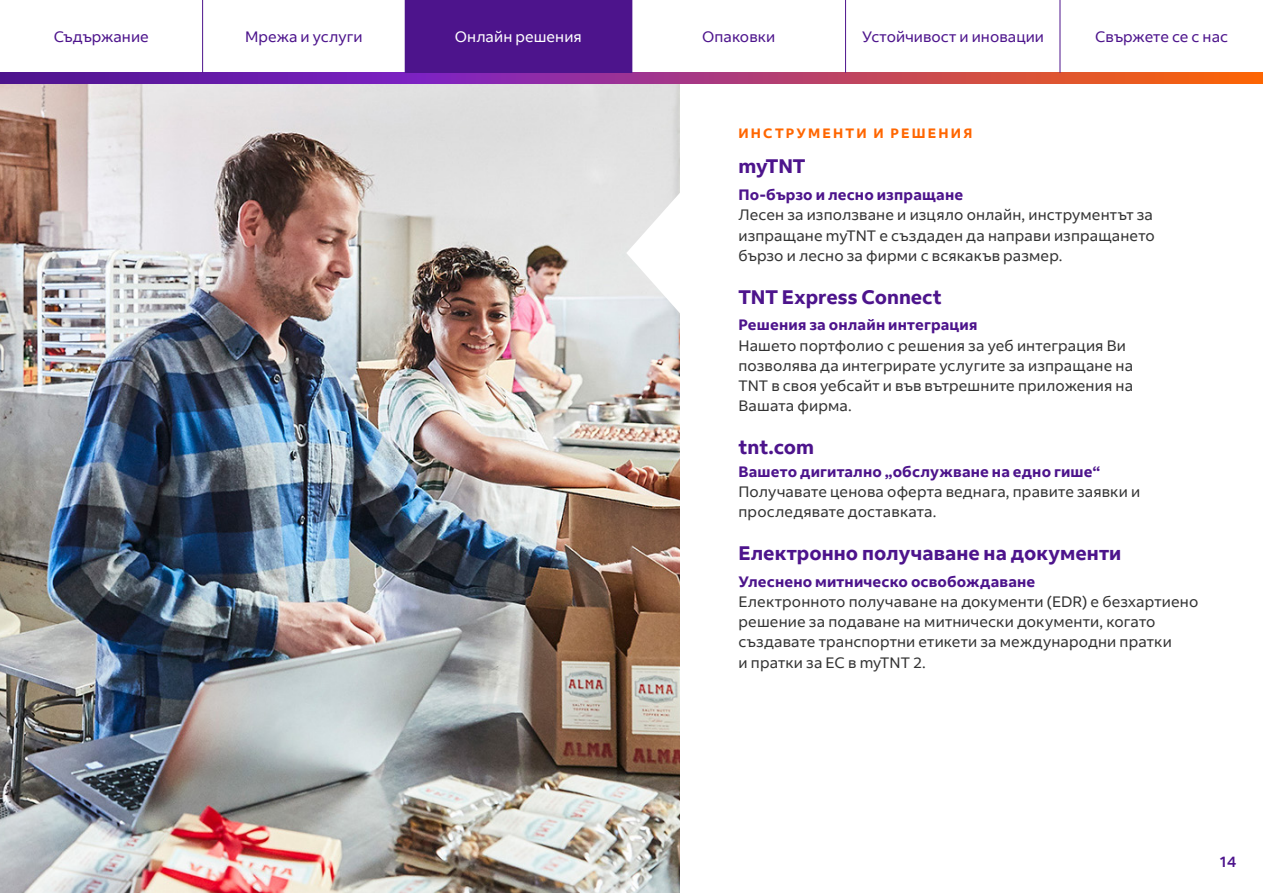
<style>
.page{position:relative;width:1263px;height:893px;background:#fff}
.page>*{position:absolute;margin:0;border:0;box-sizing:border-box;transform-origin:0 0}
.t1{font:700 19.5px "Fed Ex Sans";color:#4d148c}
.t2{font:15px/20.2px "Fed Ex Sans";letter-spacing:.01em;color:#333}
.t3{font:700 15px "Fed Ex Sans";letter-spacing:.01em;color:#4d148c}
.t4{font:15px "Fed Ex Sans";letter-spacing:.005em;color:#4d148c}
.t5{font:15px "Fed Ex Sans";letter-spacing:.005em;color:#fff}
.t6{font:500 15px "Fed Ex Sans";color:#4d148c}
.t7{font:700 13.5px "Fed Ex Sans";letter-spacing:.165em;color:#f60}
</style>
<div class="page">
<img style="left:0;top:83px;width:680px;height:810px">
<svg style="left:626px;top:191px;width:54px;height:124px"></svg>
<svg style="left:0;top:73px;width:1263px;height:10px;background:#9f3679"></svg>
<hr style="left:202px;top:0;width:1px;height:73px;background:#4d148c">
<hr style="left:631px;top:0;width:1px;height:73px;background:#4d148c">
<hr style="left:845px;top:0;width:1px;height:73px;background:#4d148c">
<hr style="left:1059px;top:0;width:1px;height:73px;background:#4d148c">
<div style="left:405px;top:0;width:226px;height:73px;background:#4d148c"></div>
<p class="t4" style="left:54px;top:28px;width:97px">Съдържание</p>
<p class="t4" style="left:245px;top:28px;width:119px">Мрежа и услуги</p>
<p class="t5" style="left:455px;top:28px;width:128px">Онлайн решения</p>
<p class="t4" style="left:702px;top:28px;width:75px">Опаковки</p>
<p class="t4" style="left:862px;top:28px;width:183px">Устойчивост и иновации</p>
<p class="t4" style="left:1095px;top:28px;width:134px">Свържете се с нас</p>
<p class="t7" style="left:738px;top:125px;width:235px">ИНСТРУМЕНТИ И РЕШЕНИЯ</p>
<h1 class="t1" style="left:738px;top:155px;width:68px">myTNT</h1>
<p class="t3" style="left:738px;top:186px;width:226px">По-бързо и лесно изпращане</p>
<p class="t2" style="left:738px;top:205px;width:418px">Лесен за използване и изцяло онлайн, инструментът за изпращане myTNT е създаден да направи изпращането бързо и лесно за фирми с всякакъв размер.</p>
<h1 class="t1" style="left:738px;top:285px;width:205px">TNT Express Connect</h1>
<p class="t3" style="left:738px;top:316px;width:241px">Решения за онлайн интеграция</p>
<p class="t2" style="left:738px;top:335px;width:396px">Нашето портфолио с решения за уеб интеграция Ви позволява да интегрирате услугите за изпращане на TNT в своя уебсайт и във вътрешните приложения на Вашата фирма.</p>
<h1 class="t1" style="left:738px;top:436px;width:77px">tnt.com</h1>
<p class="t3" style="left:738px;top:463px;width:363px">Вашето дигитално „обслужване на едно гише“</p>
<p class="t2" style="left:738px;top:481px;width:403px">Получавате ценова оферта веднага, правите заявки и проследявате доставката.</p>
<h1 class="t1" style="left:738px;top:542px;width:384px">Електронно получаване на документи</h1>
<p class="t3" style="left:738px;top:573px;width:298px">Улеснено митническо освобождаване</p>
<p class="t2" style="left:738px;top:591px;width:461px">Електронното получаване на документи (EDR) е безхартиено решение за подаване на митнически документи, когато създавате транспортни етикети за международни пратки<br>и пратки за ЕС в myTNT 2.</p>
<p class="t6" style="left:1219px;top:853px;width:19px">14</p>
</div>
